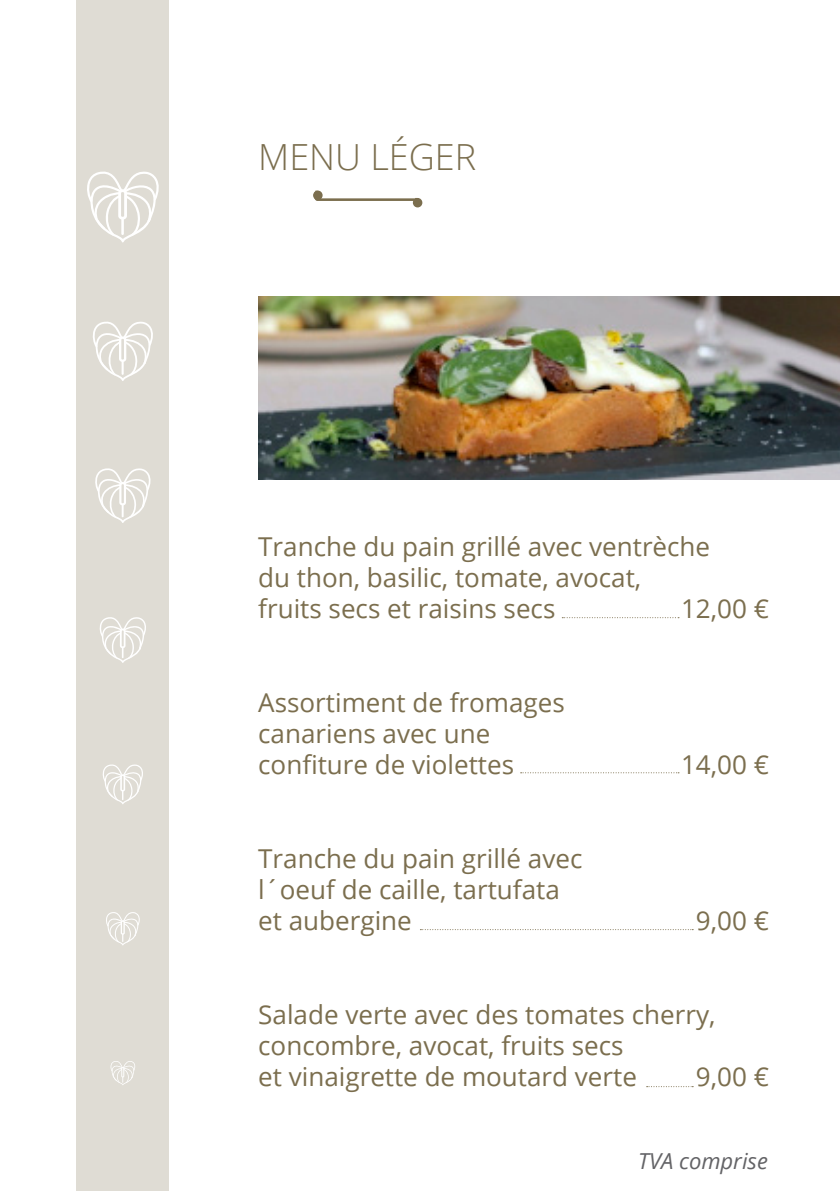
<style>
.page{position:relative;width:840px;height:1191px;background:#fff}
.page>*{position:absolute;margin:0;border:0;box-sizing:border-box;transform-origin:0 0}
.t1{font:300 36px "Open Sans";color:#7b6e4e}
.t2{font:26px "Open Sans";color:#7b6e4e}
.t3{font:italic 22px "Open Sans";color:#636366}
</style>
<div class="page">
<svg style="left:562px;top:617px;width:116px;height:1px"></svg>
<svg style="left:520px;top:772px;width:158px;height:1px"></svg>
<svg style="left:420px;top:929px;width:272px;height:1px"></svg>
<svg style="left:646px;top:1086px;width:46px;height:1px"></svg>
<svg style="left:313px;top:190px;width:110px;height:18px"></svg>
<div style="left:76px;top:0;width:93px;height:1191px;background:#dfdcd4"></div>
<svg style="left:87px;top:171px;width:72px;height:71px"></svg>
<svg style="left:93px;top:321px;width:60px;height:60px"></svg>
<svg style="left:95px;top:468px;width:56px;height:55px"></svg>
<svg style="left:99px;top:617px;width:47px;height:46px"></svg>
<svg style="left:102px;top:764px;width:41px;height:40px"></svg>
<svg style="left:106px;top:912px;width:34px;height:33px"></svg>
<svg style="left:110px;top:1061px;width:25px;height:24px"></svg>
<img style="left:258px;top:296px;width:581px;height:183px">
<p class="t1" style="left:258px;top:133px;width:219px">MENU LÉGER</p>
<p class="t2" style="left:258px;top:528px;width:453px">Tranche du pain grillé avec ventrèche</p>
<p class="t2" style="left:258px;top:560px;width:384px">du thon, basilic, tomate, avocat,</p>
<p class="t2" style="left:258px;top:591px;width:298px">fruits secs et raisins secs</p>
<p class="t2" style="left:680px;top:591px;width:89px">12,00 €</p>
<p class="t2" style="left:258px;top:684px;width:308px">Assortiment de fromages</p>
<p class="t2" style="left:258px;top:716px;width:233px">canariens avec une</p>
<p class="t2" style="left:258px;top:747px;width:257px">confiture de violettes</p>
<p class="t2" style="left:680px;top:747px;width:89px">14,00 €</p>
<p class="t2" style="left:258px;top:840px;width:325px">Tranche du pain grillé avec</p>
<p class="t2" style="left:258px;top:872px;width:303px">l´oeuf de caille, tartufata</p>
<p class="t2" style="left:258px;top:903px;width:155px">et aubergine</p>
<p class="t2" style="left:695px;top:903px;width:75px">9,00 €</p>
<p class="t2" style="left:258px;top:996px;width:458px">Salade verte avec des tomates cherry,</p>
<p class="t2" style="left:258px;top:1028px;width:366px">concombre, avocat, fruits secs</p>
<p class="t2" style="left:258px;top:1059px;width:380px">et vinaigrette de moutard verte</p>
<p class="t2" style="left:695px;top:1059px;width:75px">9,00 €</p>
<p class="t3" style="left:637px;top:1145px;width:131px">TVA comprise</p>
</div>
